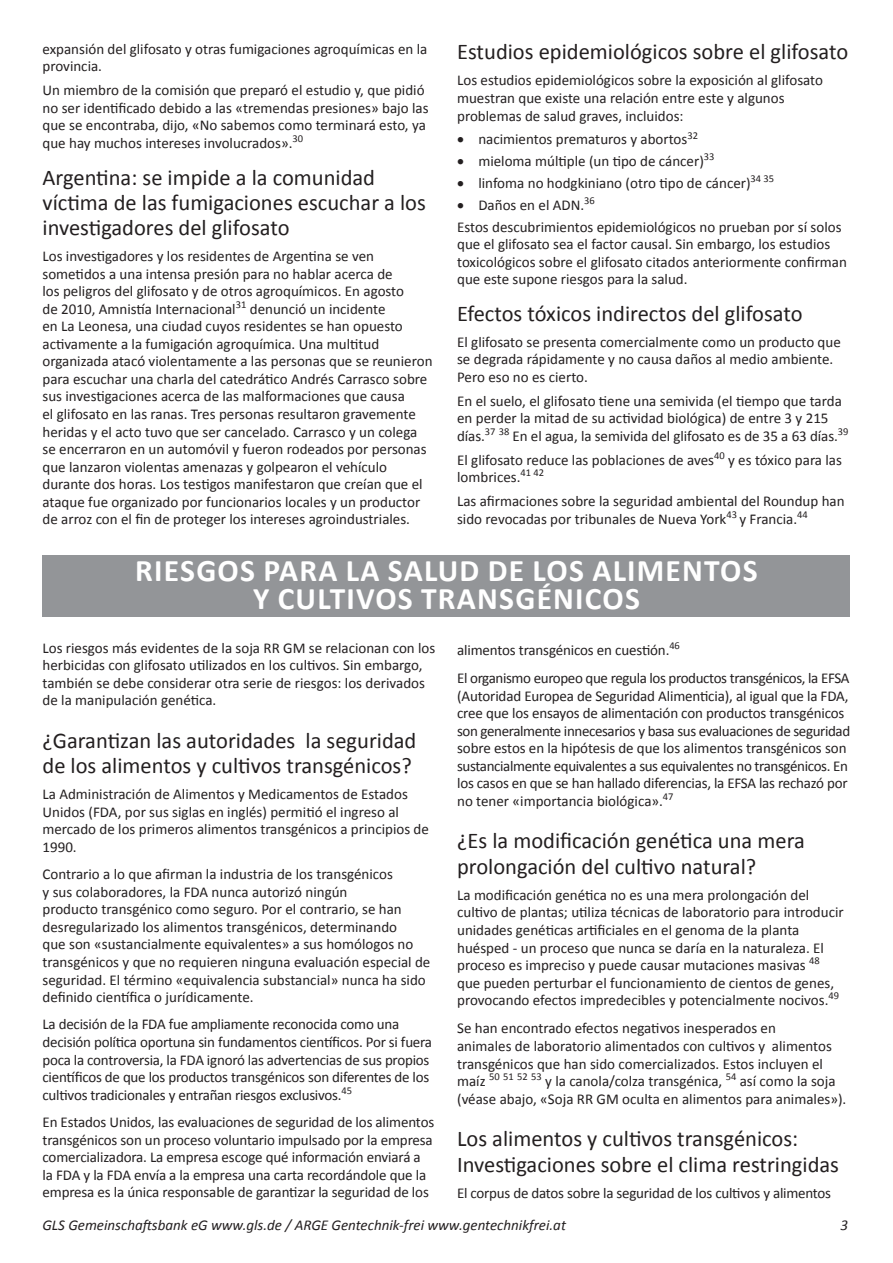
<style>
.page{position:relative;width:893px;height:1263px;background:#fff}
.page>*{position:absolute;margin:0;border:0;box-sizing:border-box;transform-origin:0 0}
.Heading_1{font:700 31.5px/28.5px "Calibri";letter-spacing:.04em;color:#fff;text-align:center}
.Heading_2{font:22.5px/25.5px "Calibri";color:#231f20}
.Bullet{font:15px/17.5px "Calibri";color:#231f20}
.t1{font:italic 15px "Calibri";color:#231f20}
</style>
<div class="page">
<div style="left:43px;top:555px;width:807px;height:62px;background:#939598"></div>
<p class="Bullet" style="left:43px;top:40px;width:386px">expansión del glifosato y otras fumigaciones agroquímicas en la provincia.</p>
<p class="Bullet" style="left:43px;top:82px;width:388px">Un miembro de la comisión que preparó el estudio y, que pidió no ser identificado debido a las «tremendas presiones» bajo las que se encontraba, dijo, «No sabemos como terminará esto, ya que hay muchos intereses involucrados».<sup>30</sup></p>
<p class="Heading_2" style="left:43px;top:166px;width:385px;line-height:24.8px">Argentina: se impide a la comunidad víctima de las fumigaciones escuchar a los investigadores del glifosato</p>
<p class="Bullet" style="left:43px;top:247px;width:391px">Los investigadores y los residentes de Argentina se ven sometidos a una intensa presión para no hablar acerca de<br>los peligros del glifosato y de otros agroquímicos. En agosto<br>de 2010, Amnistía Internacional<sup>31</sup> denunció un incidente<br>en La Leonesa, una ciudad cuyos residentes se han opuesto activamente a la fumigación agroquímica. Una multitud organizada atacó violentamente a las personas que se reunieron para escuchar una charla del catedrático Andrés Carrasco sobre sus investigaciones acerca de las malformaciones que causa<br>el glifosato en las ranas. Tres personas resultaron gravemente heridas y el acto tuvo que ser cancelado. Carrasco y un colega se encerraron en un automóvil y fueron rodeados por personas que lanzaron violentas amenazas y golpearon el vehículo durante dos horas. Los testigos manifestaron que creían que el ataque fue organizado por funcionarios locales y un productor de arroz con el fin de proteger los intereses agroindustriales.</p>
<p class="Heading_2" style="left:457px;top:39px;width:393px">Estudios epidemiológicos sobre el glifosato</p>
<p class="Bullet" style="left:457px;top:72px;width:367px">Los estudios epidemiológicos sobre la exposición al glifosato muestran que existe una relación entre este y algunos problemas de salud graves, incluidos:</p>
<p class="Bullet" style="left:457px;top:131px;width:242px">• nacimientos prematuros y abortos<sup>32</sup></p>
<p class="Bullet" style="left:457px;top:153px;width:259px">• mieloma múltiple (un tipo de cáncer)<sup>33</sup></p>
<p class="Bullet" style="left:457px;top:174px;width:319px">• linfoma no hodgkiniano (otro tipo de cáncer)<sup>34</sup> <sup>35</sup></p>
<p class="Bullet" style="left:457px;top:196px;width:139px">• Daños en el ADN.<sup>36</sup></p>
<p class="Bullet" style="left:457px;top:218px;width:391px">Estos descubrimientos epidemiológicos no prueban por sí solos que el glifosato sea el factor causal. Sin embargo, los estudios toxicológicos sobre el glifosato citados anteriormente confirman que este supone riesgos para la salud.</p>
<p class="Heading_2" style="left:457px;top:300px;width:347px">Efectos tóxicos indirectos del glifosato</p>
<p class="Bullet" style="left:457px;top:333px;width:385px">El glifosato se presenta comercialmente como un producto que se degrada rápidamente y no causa daños al medio ambiente.<br>Pero eso no es cierto.</p>
<p class="Bullet" style="left:457px;top:392px;width:393px">En el suelo, el glifosato tiene una semivida (el tiempo que tarda en perder la mitad de su actividad biológica) de entre 3 y 215 días.<sup>37</sup> <sup>38</sup> En el agua, la semivida del glifosato es de 35 a 63 días.<sup>39</sup></p>
<p class="Bullet" style="left:457px;top:451px;width:386px">El glifosato reduce las poblaciones de aves<sup>40</sup> y es tóxico para las lombrices.<sup>41</sup> <sup>42</sup></p>
<p class="Bullet" style="left:457px;top:492px;width:389px">Las afirmaciones sobre la seguridad ambiental del Roundup han sido revocadas por tribunales de Nueva York<sup>43</sup> y Francia.<sup>44</sup></p>
<p class="Heading_1" style="left:135px;top:556px;width:624px">RIESGOS PARA LA SALUD DE LOS ALIMENTOS<br>Y CULTIVOS TRANSGÉNICOS</p>
<p class="Bullet" style="left:43px;top:639px;width:394px">Los riesgos más evidentes de la soja RR GM se relacionan con los herbicidas con glifosato utilizados en los cultivos. Sin embargo, también se debe considerar otra serie de riesgos: los derivados de la manipulación genética.</p>
<p class="Heading_2" style="left:43px;top:727px;width:375px">¿Garantizan las autoridades la seguridad de los alimentos y cultivos transgénicos?</p>
<p class="Bullet" style="left:43px;top:785px;width:388px">La Administración de Alimentos y Medicamentos de Estados Unidos (FDA, por sus siglas en inglés) permitió el ingreso al mercado de los primeros alimentos transgénicos a principios de 1990.</p>
<p class="Bullet" style="left:43px;top:865px;width:389px">Contrario a lo que afirman la industria de los transgénicos<br>y sus colaboradores, la FDA nunca autorizó ningún<br>producto transgénico como seguro. Por el contrario, se han desregularizado los alimentos transgénicos, determinando<br>que son «sustancialmente equivalentes» a sus homólogos no transgénicos y que no requieren ninguna evaluación especial de seguridad. El término «equivalencia substancial» nunca ha sido definido científica o jurídicamente.</p>
<p class="Bullet" style="left:43px;top:1016px;width:391px">La decisión de la FDA fue ampliamente reconocida como una decisión política oportuna sin fundamentos científicos. Por si fuera poca la controversia, la FDA ignoró las advertencias de sus propios científicos de que los productos transgénicos son diferentes de los cultivos tradicionales y entrañan riesgos exclusivos.<sup>45</sup></p>
<p class="Bullet" style="left:43px;top:1113px;width:393px">En Estados Unidos, las evaluaciones de seguridad de los alimentos transgénicos son un proceso voluntario impulsado por la empresa comercializadora. La empresa escoge qué información enviará a la FDA y la FDA envía a la empresa una carta recordándole que la empresa es la única responsable de garantizar la seguridad de los</p>
<p class="Bullet" style="left:457px;top:641px;width:224px">alimentos transgénicos en cuestión.<sup>46</sup></p>
<p class="Bullet" style="left:457px;top:669px;width:395px">El organismo europeo que regula los productos transgénicos, la EFSA (Autoridad Europea de Seguridad Alimenticia), al igual que la FDA, cree que los ensayos de alimentación con productos transgénicos son generalmente innecesarios y basa sus evaluaciones de seguridad sobre estos en la hipótesis de que los alimentos transgénicos son sustancialmente equivalentes a sus equivalentes no transgénicos. En los casos en que se han hallado diferencias, la EFSA las rechazó por no tener «importancia biológica».<sup>47</sup></p>
<p class="Heading_2" style="left:457px;top:828px;width:349px">¿Es la modificación genética una mera prolongación del cultivo natural?</p>
<p class="Bullet" style="left:457px;top:886px;width:388px">La modificación genética no es una mera prolongación del cultivo de plantas; utiliza técnicas de laboratorio para introducir unidades genéticas artificiales en el genoma de la planta huésped - un proceso que nunca se daría en la naturaleza. El proceso es impreciso y puede causar mutaciones masivas <sup>48 </sup>que pueden perturbar el funcionamiento de cientos de genes, provocando efectos impredecibles y potencialmente nocivos.<sup>49</sup></p>
<p class="Bullet" style="left:457px;top:1020px;width:391px">Se han encontrado efectos negativos inesperados en<br>animales de laboratorio alimentados con cultivos y alimentos transgénicos que han sido comercializados. Estos incluyen el maíz <sup>50</sup> <sup>51</sup> <sup>52</sup> <sup>53</sup> y la canola/colza transgénica, <sup>54</sup> así como la soja (véase abajo, «Soja RR GM oculta en alimentos para animales»).</p>
<p class="Heading_2" style="left:457px;top:1126px;width:383px">Los alimentos y cultivos transgénicos:<br>Investigaciones sobre el clima restringidas</p>
<p class="Bullet" style="left:457px;top:1184px;width:376px">El corpus de datos sobre la seguridad de los cultivos y alimentos</p>
<p class="t1" style="left:43px;top:1215px;width:525px">GLS Gemeinschaftsbank eG www.gls.de / ARGE Gentechnik-frei www.gentechnikfrei.at</p>
<p class="t1" style="left:840px;top:1215px;width:9px">3</p>
</div>
